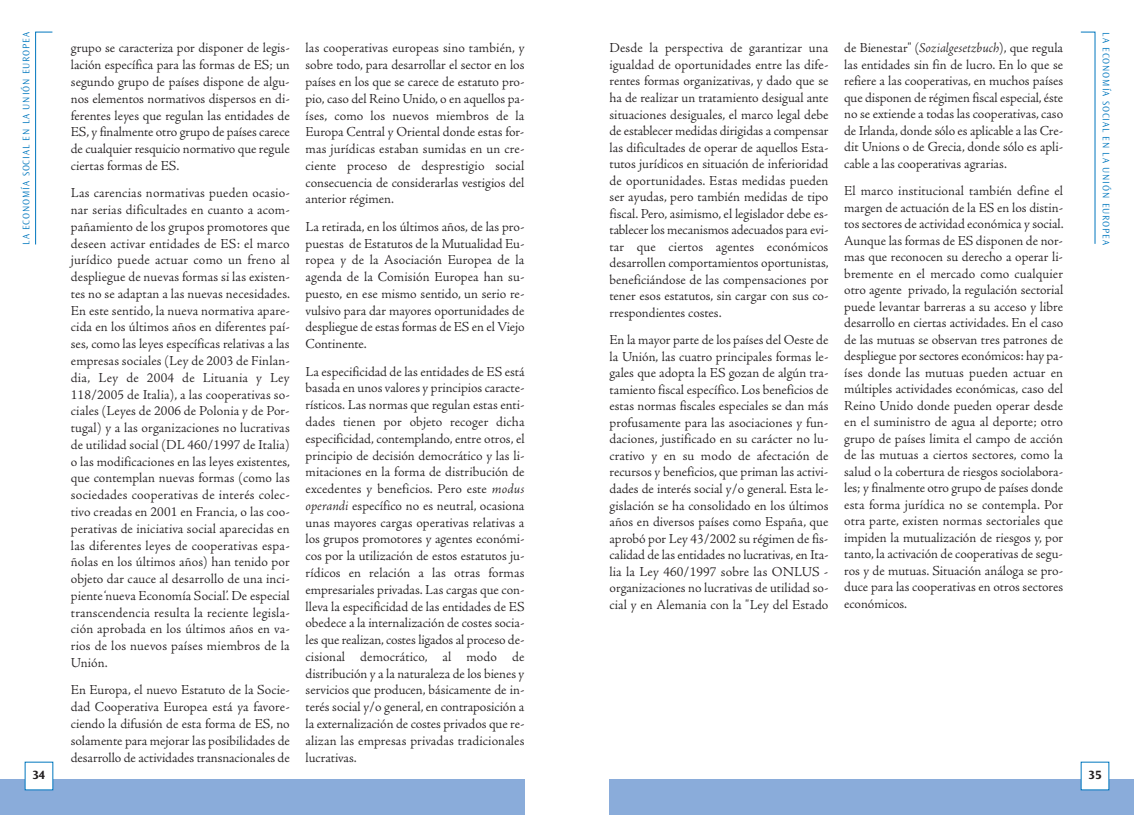
<style>
.page{position:relative;width:1134px;height:815px;background:#fff}
.page>*{position:absolute;margin:0;border:0;box-sizing:border-box;transform-origin:0 0}
.t1{font:300 13.75px/16.8px "Adobe Jenson Pro";color:#231f20;text-align:justify}
.t2{font:700 12.5px "Ocean Sans Std";color:#231f20}
.t3{font:300 10px "Ocean Sans Std";letter-spacing:.09em;color:#0077be}
.s1{font-style:italic}
</style>
<div class="page">
<div style="left:609px;top:780px;width:525px;height:35px;background:#8aacda"></div>
<div style="left:1081px;top:762px;width:27px;height:28px;background:#fff"></div>
<svg style="left:1080px;top:32px;width:15px;height:212px"></svg>
<div style="left:0;top:780px;width:524px;height:35px;background:#8aacda"></div>
<div style="left:25px;top:762px;width:28px;height:28px;background:#fff"></div>
<svg style="left:35px;top:32px;width:18px;height:213px"></svg>
<p class="t3" style="left:20px;top:245px;width:214px;rotate:-90deg">LA ECONOMÍA SOCIAL EN LA UNIÓN EUROPEA</p>
<p class="t2" style="left:32px;top:770px;width:14px">34</p>
<p class="t1" style="left:71px;top:41px;width:220px">grupo se caracteriza por disponer de legis&shy;lación específica para las formas de ES; un segundo grupo de países dispone de algu&shy;nos elementos normativos dispersos en di&shy;ferentes leyes que regulan las entidades de ES, y finalmente otro grupo de países carece de cualquier resquicio normativo que regule ciertas formas de ES.</p>
<p class="t1" style="left:71px;top:186px;width:221px">Las carencias normativas pueden ocasio&shy;nar serias dificultades en cuanto a acom&shy;pañamiento de los grupos promotores que deseen activar entidades de ES: el marco jurídico puede actuar como un freno al despliegue de nuevas formas si las existen&shy;tes no se adaptan a las nuevas necesidades.<br>En este sentido, la nueva normativa apare&shy;cida en los últimos años en diferentes paí&shy;ses, como las leyes específicas relativas a las empresas sociales (Ley de 2003 de Finlan&shy;dia, Ley de 2004 de Lituania y Ley 118/2005 de Italia), a las cooperativas so&shy;ciales (Leyes de 2006 de Polonia y de Por&shy;tugal) y a las organizaciones no lucrativas de utilidad social (DL 460/1997 de Italia) o las modificaciones en las leyes existentes, que contemplan nuevas formas (como las sociedades cooperativas de interés colec&shy;tivo creadas en 2001 en Francia, o las coo&shy;perativas de iniciativa social aparecidas en las diferentes leyes de cooperativas espa&shy;ñolas en los últimos años) han tenido por objeto dar cauce al desarrollo de una inci&shy;piente ‘nueva Economía Social’. De especial transcendencia resulta la reciente legisla&shy;ción aprobada en los últimos años en va&shy;rios de los nuevos países miembros de la Unión.</p>
<p class="t1" style="left:71px;top:683px;width:221px">En Europa, el nuevo Estatuto de la Socie&shy;dad Cooperativa Europea está ya favore&shy;ciendo la difusión de esta forma de ES, no solamente para mejorar las posibilidades de desarrollo de actividades transnacionales de</p>
<p class="t1" style="left:306px;top:41px;width:221px">las cooperativas europeas sino también, y sobre todo, para desarrollar el sector en los países en los que se carece de estatuto pro&shy;pio, caso del Reino Unido, o en aquellos pa&shy;íses, como los nuevos miembros de la Europa Central y Oriental donde estas for&shy;mas jurídicas estaban sumidas en un cre&shy;ciente proceso de desprestigio social consecuencia de considerarlas vestigios del anterior régimen.</p>
<p class="t1" style="left:306px;top:219px;width:220px">La retirada, en los últimos años, de las pro&shy;puestas de Estatutos de la Mutualidad Eu&shy;ropea y de la Asociación Europea de la agenda de la Comisión Europea han su&shy;puesto, en ese mismo sentido, un serio re&shy;vulsivo para dar mayores oportunidades de despliegue de estas formas de ES en el Viejo Continente.</p>
<p class="t1" style="left:306px;top:364px;width:221px">La especificidad de las entidades de ES está basada en unos valores y principios caracte&shy;rísticos. Las normas que regulan estas enti&shy;dades tienen por objeto recoger dicha especificidad, contemplando, entre otros, el principio de decisión democrático y las li&shy;mitaciones en la forma de distribución de excedentes y beneficios. Pero este <span class="s1">modus operandi</span> específico no es neutral, ocasiona unas mayores cargas operativas relativas a los grupos promotores y agentes económi&shy;cos por la utilización de estos estatutos ju&shy;rídicos en relación a las otras formas empresariales privadas. Las cargas que con&shy;lleva la especificidad de las entidades de ES obedece a la internalización de costes socia&shy;les que realizan, costes ligados al proceso de&shy;cisional democrático, al modo de distribución y a la naturaleza de los bienes y servicios que producen, básicamente de in&shy;terés social y/o general, en contraposición a la externalización de costes privados que re&shy;alizan las empresas privadas tradicionales lucrativas.</p>
<p class="t1" style="left:609px;top:41px;width:221px">Desde la perspectiva de garantizar una igualdad de oportunidades entre las dife&shy;rentes formas organizativas, y dado que se ha de realizar un tratamiento desigual ante situaciones desiguales, el marco legal debe de establecer medidas dirigidas a compensar las dificultades de operar de aquellos Esta&shy;tutos jurídicos en situación de inferioridad de oportunidades. Estas medidas pueden ser ayudas, pero también medidas de tipo fiscal. Pero, asimismo, el legislador debe es&shy;tablecer los mecanismos adecuados para evi&shy;tar que ciertos agentes económicos desarrollen comportamientos oportunistas, beneficiándose de las compensaciones por tener esos estatutos, sin cargar con sus co&shy;rrespondientes costes.</p>
<p class="t1" style="left:609px;top:333px;width:221px">En la mayor parte de los países del Oeste de la Unión, las cuatro principales formas le&shy;gales que adopta la ES gozan de algún tra&shy;tamiento fiscal específico. Los beneficios de estas normas fiscales especiales se dan más profusamente para las asociaciones y fun&shy;daciones, justificado en su carácter no lu&shy;crativo y en su modo de afectación de recursos y beneficios, que priman las activi&shy;dades de interés social y/o general. Esta le&shy;gislación se ha consolidado en los últimos años en diversos países como España, que aprobó por Ley 43/2002 su régimen de fis&shy;calidad de las entidades no lucrativas, en Ita&shy;lia la Ley 460/1997 sobre las ONLUS - organizaciones no lucrativas de utilidad so&shy;cial y en Alemania con la "Ley del Estado</p>
<p class="t1" style="left:844px;top:41px;width:221px">de Bienestar" (<span class="s1">Sozialgesetzbuch</span>), que regula las entidades sin fin de lucro. En lo que se refiere a las cooperativas, en muchos países que disponen de régimen fiscal especial, éste no se extiende a todas las cooperativas, caso de Irlanda, donde sólo es aplicable a las Cre&shy;dit Unions o de Grecia, donde sólo es apli&shy;cable a las cooperativas agrarias.</p>
<p class="t1" style="left:844px;top:184px;width:221px">El marco institucional también define el margen de actuación de la ES en los distin&shy;tos sectores de actividad económica y social.<br>Aunque las formas de ES disponen de nor&shy;mas que reconocen su derecho a operar li&shy;bremente en el mercado como cualquier otro agente privado, la regulación sectorial puede levantar barreras a su acceso y libre desarrollo en ciertas actividades. En el caso de las mutuas se observan tres patrones de despliegue por sectores económicos: hay pa&shy;íses donde las mutuas pueden actuar en múltiples actividades económicas, caso del Reino Unido donde pueden operar desde en el suministro de agua al deporte; otro grupo de países limita el campo de acción de las mutuas a ciertos sectores, como la salud o la cobertura de riesgos sociolabora&shy;les; y finalmente otro grupo de países donde esta forma jurídica no se contempla. Por otra parte, existen normas sectoriales que impiden la mutualización de riesgos y, por tanto, la activación de cooperativas de segu&shy;ros y de mutuas. Situación análoga se pro&shy;duce para las cooperativas en otros sectores económicos.</p>
<p class="t3" style="left:1112px;top:32px;width:214px;rotate:90deg">LA ECONOMÍA SOCIAL EN LA UNIÓN EUROPEA</p>
<p class="t2" style="left:1088px;top:770px;width:14px">35</p>
</div>
